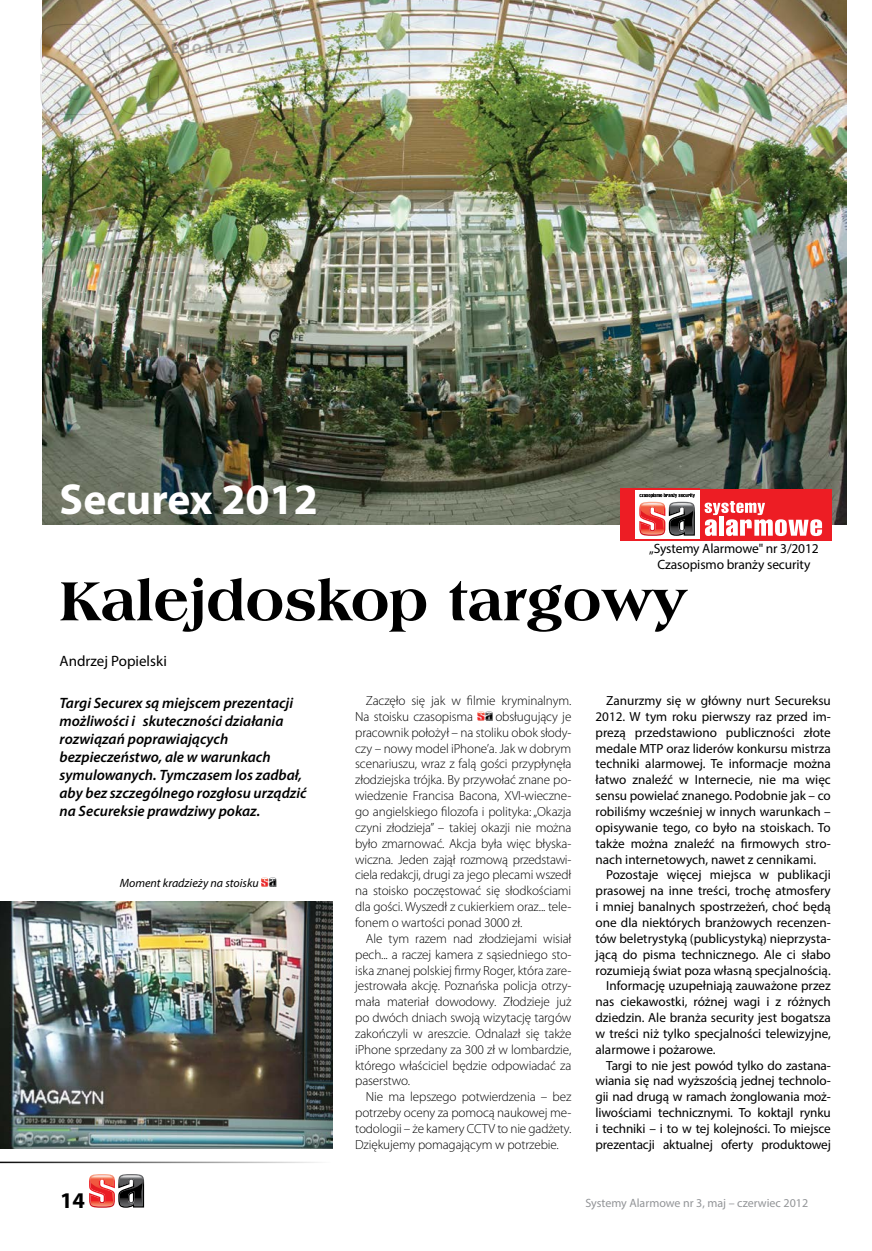
<style>
.page{position:relative;width:872px;height:1251px;background:#fff}
.page>*{position:absolute;margin:0;border:0;box-sizing:border-box;transform-origin:0 0}
.t1{font:54px "Americana X Bd PL";color:#000}
.t2{font:700 43.5px "Myriad Pro";color:#fff}
.t3{font:700 22.5px "Myriad Pro";color:#000}
.t4{font:italic 600 15px/18px "Myriad Pro";color:#000}
.t5{font:15px "Myriad Pro";color:#000}
.t6{font:13.5px/16.2px "Myriad Pro";letter-spacing:-.01em;color:#000;text-align:center}
.t7{font:700 13.5px "Myriad Pro";letter-spacing:.22em;color:#6d6e71}
.t8{font:13.2px/15.9px "Myriad Pro";color:#000;text-align:justify}
.t9{font:300 13.2px/15.9px "Myriad Pro";letter-spacing:-.01em;color:#000;text-align:justify}
.t10{font:12px "Myriad Pro";color:#939598}
.t11{font:italic 12px "Myriad Pro";color:#000}
</style>
<div class="page">
<svg style="left:89px;top:1174px;width:55px;height:33px"></svg>
<img style="left:43px;top:0;width:803px;height:525px">
<img style="left:40px;top:23px;width:149px;height:93px">
<hr style="left:0;top:1161px;width:331px;height:1px;background:#000">
<img style="left:0;top:901px;width:332px;height:247px">
<svg style="left:477px;top:711px;width:16px;height:9px"></svg>
<svg style="left:261px;top:877px;width:15px;height:9px"></svg>
<div style="left:634px;top:488px;width:65px;height:52px;background:#fff"></div>
<div style="left:699px;top:488px;width:132px;height:52px;background:#ed1d24"></div>
<div style="left:620px;top:488px;width:14px;height:52px;background:#ed1d24"></div>
<svg style="left:704px;top:501px;width:118px;height:35px"></svg>
<svg style="left:639px;top:493px;width:56px;height:42px"></svg>
<hr style="left:620px;top:488px;width:80px;height:1px;background:#ed1d24">
<hr style="left:620px;top:539px;width:80px;height:1px;background:#ed1d24">
<p class="t7" style="left:160px;top:40px;width:86px">Reportaż</p>
<h2 class="t2" style="left:60px;top:470px;width:260px">Securex 2012</h2>
<p class="t6" style="left:649px;top:540px;width:171px">„Systemy Alarmowe" nr 3/2012<br>Czasopismo branży security</p>
<h1 class="t1" style="left:60px;top:566px;width:628px">Kalejdoskop targowy</h1>
<p class="t5" style="left:60px;top:652px;width:109px">Andrzej Popielski</p>
<p class="t4" style="left:60px;top:693px;width:248px">Targi Securex są miejscem prezentacji możliwości i skuteczności działania rozwiązań poprawiających bezpieczeństwo, ale w warunkach symulowanych. Tymczasem los zadbał, aby bez szczególnego rozgłosu urządzić na Secureksie prawdziwy pokaz.</p>
<p class="t11" style="left:120px;top:875px;width:141px">Moment kradzieży na stoisku</p>
<p class="t9" style="left:355px;top:692px;width:218px;text-indent:11px">Zaczęło się jak w filmie kryminalnym.<br>Na stoisku czasopisma</p>
<p class="t9" style="left:355px;top:708px;width:218px;text-indent:140px">obsługujący je pracownik położył – na stoliku obok słody&shy;czy – nowy model iPhone’a. Jak w dobrym scenariuszu, wraz z falą gości przypłynęła złodziejska trójka. By przywołać znane po&shy;wiedzenie Francisa Bacona, XVI-wieczne&shy;go angielskiego filozofa i polityka: „Okazja czyni złodzieja” – takiej okazji nie można było zmarnować. Akcja była więc błyska&shy;wiczna. Jeden zajął rozmową przedstawi&shy;ciela redakcji, drugi za jego plecami wszedł na stoisko poczęstować się słodkościami dla gości. Wyszedł z cukierkiem oraz... tele&shy;fonem o wartości ponad 3000 zł.</p>
<p class="t9" style="left:355px;top:930px;width:218px;text-indent:11px">Ale tym razem nad złodziejami wisiał pech... a raczej kamera z sąsiedniego sto&shy;iska znanej polskiej firmy Roger, która zare&shy;jestrowała akcję. Poznańska policja otrzy&shy;mała materiał dowodowy. Złodzieje już po dwóch dniach swoją wizytację targów zakończyli w areszcie. Odnalazł się także iPhone sprzedany za 300 zł w lombardzie, którego właściciel będzie odpowiadać za paserstwo.</p>
<p class="t9" style="left:355px;top:1088px;width:218px;text-indent:11px">Nie ma lepszego potwierdzenia – bez potrzeby oceny za pomocą naukowej me&shy;todologii – że kamery CCTV to nie gadżety.<br>Dziękujemy pomagającym w potrzebie.</p>
<p class="t8" style="left:595px;top:692px;width:237px;text-indent:11px">Zanurzmy się w główny nurt Secureksu 2012. W tym roku pierwszy raz przed im&shy;prezą przedstawiono publiczności złote medale MTP oraz liderów konkursu mistrza techniki alarmowej. Te informacje można łatwo znaleźć w Internecie, nie ma więc sensu powielać znanego. Podobnie jak – co robiliśmy wcześniej w innych warunkach – opisywanie tego, co było na stoiskach. To także można znaleźć na firmowych stro&shy;nach internetowych, nawet z cennikami.</p>
<p class="t8" style="left:606px;top:866px;width:226px">Pozostaje więcej miejsca w publikacji</p>
<p class="t8" style="left:595px;top:882px;width:237px">prasowej na inne treści, trochę atmosfery</p>
<p class="t8" style="left:595px;top:898px;width:237px">i mniej banalnych spostrzeżeń, choć będą</p>
<p class="t8" style="left:595px;top:914px;width:237px">one dla niektórych branżowych recenzen-</p>
<p class="t8" style="left:595px;top:930px;width:237px">tów beletrystyką (publicystyką) nieprzysta-</p>
<p class="t8" style="left:595px;top:945px;width:237px">jącą do pisma technicznego. Ale ci słabo</p>
<p class="t8" style="left:595px;top:961px;width:237px">rozumieją świat poza własną specjalnością.</p>
<p class="t8" style="left:606px;top:977px;width:226px">Informację uzupełniają zauważone przez</p>
<p class="t8" style="left:595px;top:993px;width:237px">nas ciekawostki, różnej wagi i z różnych</p>
<p class="t8" style="left:595px;top:1009px;width:237px">dziedzin. Ale branża security jest bogatsza</p>
<p class="t8" style="left:595px;top:1025px;width:237px">w treści niż tylko specjalności telewizyjne,</p>
<p class="t8" style="left:595px;top:1040px;width:122px">alarmowe i pożarowe.</p>
<p class="t8" style="left:606px;top:1056px;width:226px">Targi to nie jest powód tylko do zastana-</p>
<p class="t8" style="left:595px;top:1072px;width:237px">wiania się nad wyższością jednej technolo-</p>
<p class="t8" style="left:595px;top:1088px;width:237px">gii nad drugą w ramach żonglowania moż-</p>
<p class="t8" style="left:595px;top:1104px;width:237px">liwościami technicznymi. To koktajl rynku</p>
<p class="t8" style="left:595px;top:1120px;width:237px">i techniki – i to w tej kolejności. To miejsce</p>
<p class="t8" style="left:595px;top:1135px;width:237px">prezentacji aktualnej oferty produktowej</p>
<h3 class="t3" style="left:60px;top:1185px;width:26px">14</h3>
<p class="t10" style="left:585px;top:1195px;width:224px">Systemy Alarmowe nr 3, maj – czerwiec 2012</p>
</div>
